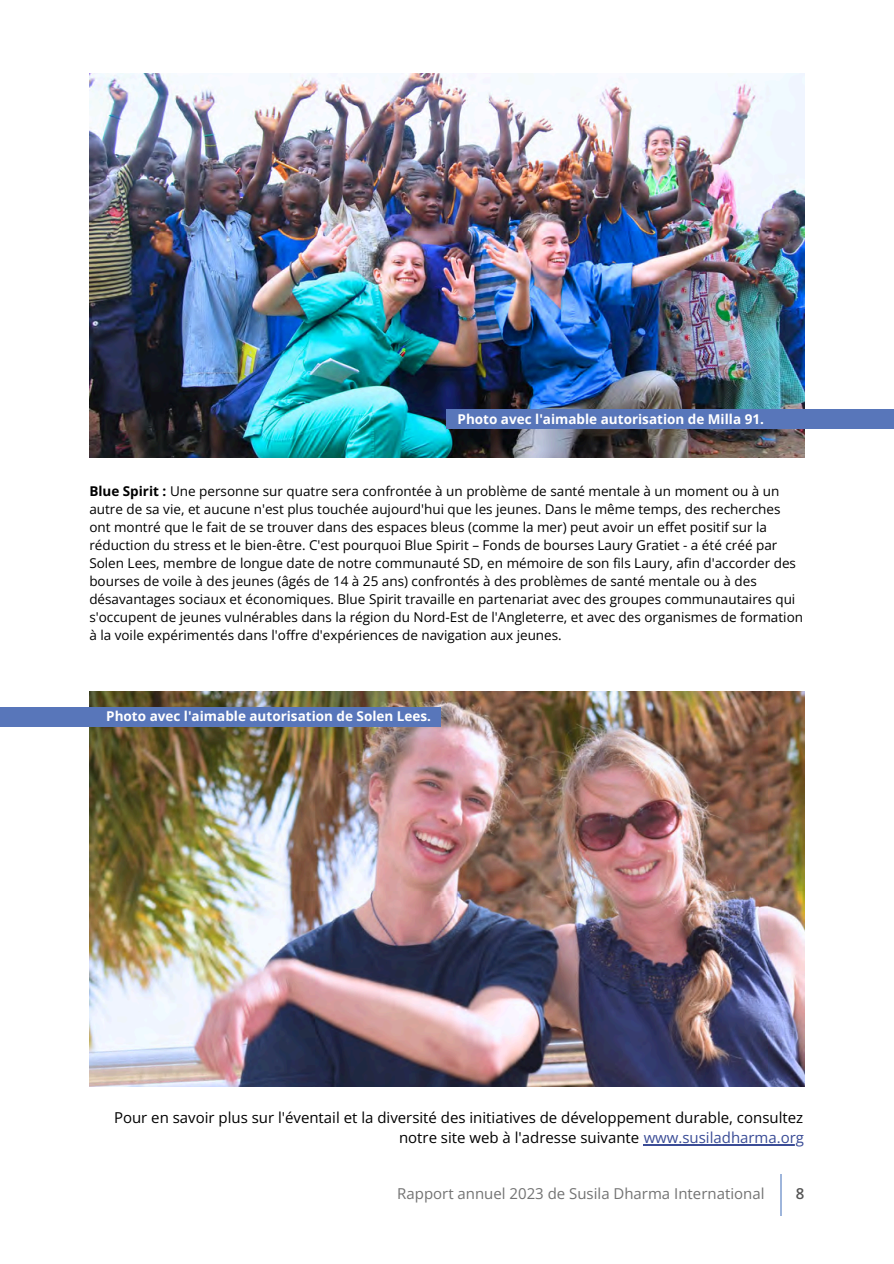
<style>
.page{position:relative;width:894px;height:1264px;background:#fff}
.page>*{position:absolute;margin:0;border:0;box-sizing:border-box;transform-origin:0 0}
.t1{font:15px/20.2px "Open Sans";color:#000;text-align:right}
.t2{font:15px "Open Sans";color:#737373}
.t3{font:600 15px "Open Sans";color:#545454}
.t4{font:13.5px/18px "Open Sans";color:#000}
.t5{font:700 13.5px "Open Sans";color:#fff}
.s1{font-weight:700}
.s2{color:#3a4c96}
</style>
<div class="page">
<hr style="left:780px;top:1174px;width:2px;height:41px;background:#9eb5db">
<img style="left:89px;top:74px;width:715px;height:383px">
<div style="left:446px;top:409px;width:447px;height:20px;background:#5876ba"></div>
<img style="left:89px;top:691px;width:715px;height:395px">
<div style="left:0;top:707px;width:441px;height:19px;background:#5876ba"></div>
<hr style="left:643px;top:1144px;width:161px;height:1px;background:#3a4c96">
<h1 class="t5" style="left:457px;top:409px;width:308px">Photo avec l'aimable autorisation de Milla 91.</h1>
<p class="t4" style="left:89px;top:482px;width:715px"><span class="s1">Blue Spirit :</span> Une personne sur quatre sera confrontée à un problème de santé mentale à un moment ou à un autre de sa vie, et aucune n'est plus touchée aujourd'hui que les jeunes. Dans le même temps, des recherches ont montré que le fait de se trouver dans des espaces bleus (comme la mer) peut avoir un effet positif sur la réduction du stress et le bien-être. C'est pourquoi Blue Spirit – Fonds de bourses Laury Gratiet - a été créé par Solen Lees, membre de longue date de notre communauté SD, en mémoire de son fils Laury, afin d'accorder des bourses de voile à des jeunes (âgés de 14 à 25 ans) confrontés à des problèmes de santé mentale ou à des désavantages sociaux et économiques. Blue Spirit travaille en partenariat avec des groupes communautaires qui s'occupent de jeunes vulnérables dans la région du Nord-Est de l'Angleterre, et avec des organismes de formation à la voile expérimentés dans l'offre d'expériences de navigation aux jeunes.</p>
<p class="t5" style="left:106px;top:707px;width:326px">Photo avec l'aimable autorisation de Solen Lees.</p>
<p class="t1" style="left:114px;top:1106px;width:691px">Pour en savoir plus sur l'éventail et la diversité des initiatives de développement durable, consultez notre site web à l'adresse suivante <span class="s2">www.susiladharma.org</span></p>
<p class="t2" style="left:397px;top:1182px;width:368px">Rapport annuel 2023 de Susila Dharma International</p>
<h1 class="t3" style="left:795px;top:1182px;width:10px">8</h1>
</div>
